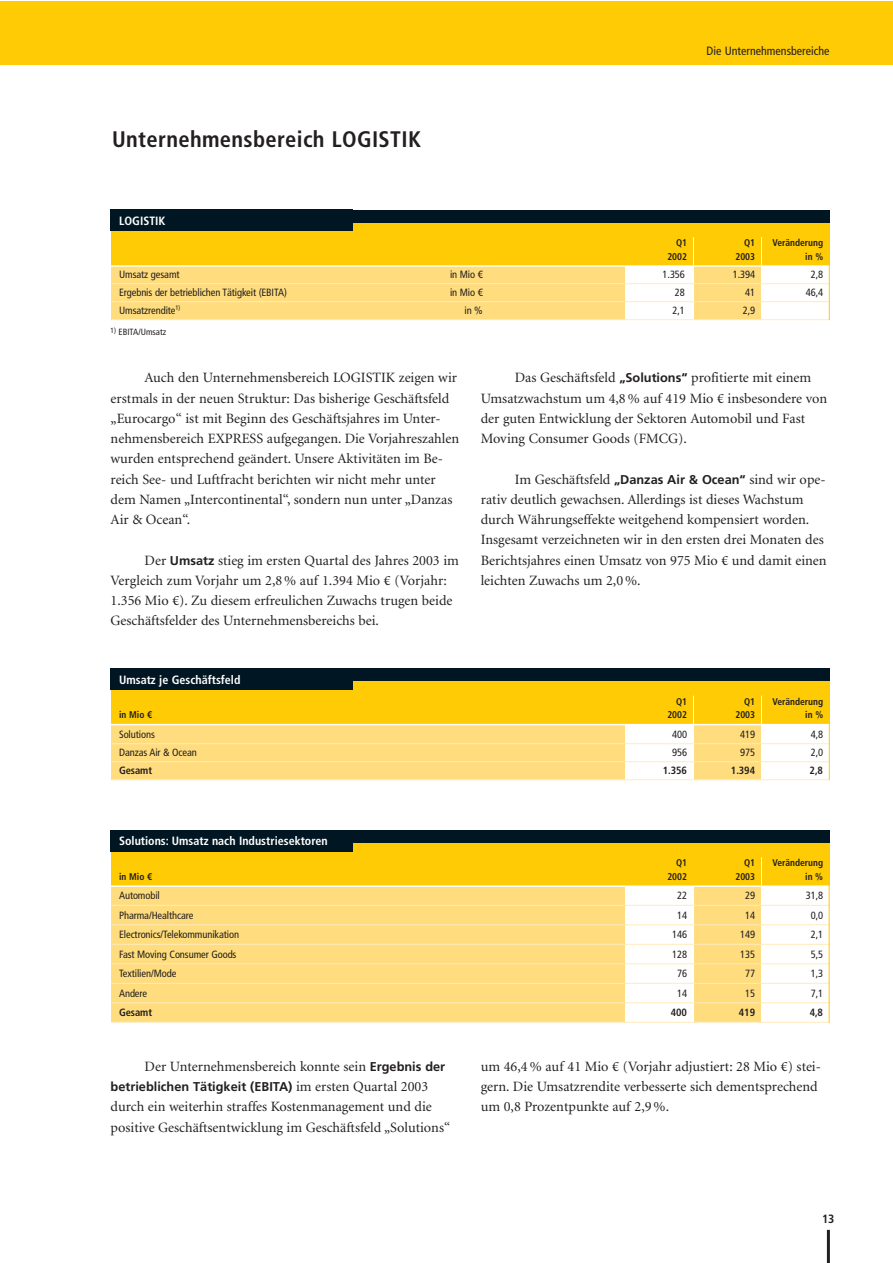
<style>
.page{position:relative;width:893px;height:1263px;background:#fff}
.page>*{position:absolute;margin:0;border:0;box-sizing:border-box;transform-origin:0 0}
.t1{font:700 condensed 22.5px "Frutiger LT";letter-spacing:.015em;color:#231f20}
.t2{font:14.25px/20.2px "Minion";color:#231f20}
.t3{font:700 12.75px "Frutiger LT";color:#231f20}
.t4{font:700 condensed 12px "Frutiger LT";color:#fff}
.t5{font:condensed 12px "Frutiger LT";color:#231f20}
.t6{font:700 condensed 12px "Frutiger LT";color:#231f20}
.t7{font:condensed 10.5px "Frutiger LT";letter-spacing:-.01em;color:#231f20}
.t8{font:700 condensed 10.5px "Frutiger LT";letter-spacing:-.01em;color:#231f20}
.t9{font:700 condensed 9.75px "Frutiger LT";color:#231f20}
.t10{font:condensed 9px "Frutiger LT";color:#231f20}
.s1{font-family:"Frutiger LT";font-weight:700;font-size:12.75px}
.s2{font-family:"Minion";font-weight:400;font-size:14.25px}
</style>
<div class="page">
<div style="left:0;top:2px;width:892px;height:63px;background:#ffcb04"></div>
<hr style="left:826px;top:1230px;width:3px;height:33px;background:#231f20">
<div style="left:111px;top:266px;width:718px;height:54px;background:#ffdd7e"></div>
<div style="left:111px;top:221px;width:718px;height:46px;background:#ffcb04"></div>
<svg style="left:761px;top:237px;width:1px;height:28px"></svg>
<svg style="left:693px;top:237px;width:1px;height:28px"></svg>
<div style="left:625px;top:266px;width:68px;height:58px;background:#fff"></div>
<div style="left:761px;top:266px;width:68px;height:58px;background:#fff"></div>
<div style="left:111px;top:210px;width:718px;height:13px;background:#001622"></div>
<div style="left:111px;top:210px;width:242px;height:21px;background:#001622"></div>
<hr style="left:111px;top:265px;width:718px;height:2px;background:#fff">
<hr style="left:111px;top:283px;width:718px;height:1px;background:#ffecbc">
<hr style="left:111px;top:301px;width:718px;height:1px;background:#ffecbc">
<hr style="left:111px;top:319px;width:718px;height:1px;background:#ffecbc">
<hr style="left:828px;top:265px;width:1px;height:55px;background:#ffcb04">
<div style="left:111px;top:725px;width:718px;height:55px;background:#ffdd7e"></div>
<div style="left:111px;top:680px;width:718px;height:45px;background:#ffcb04"></div>
<svg style="left:761px;top:696px;width:1px;height:28px"></svg>
<svg style="left:693px;top:696px;width:1px;height:28px"></svg>
<div style="left:625px;top:725px;width:68px;height:60px;background:#fff"></div>
<div style="left:761px;top:725px;width:68px;height:61px;background:#fff"></div>
<div style="left:111px;top:668px;width:718px;height:13px;background:#001622"></div>
<div style="left:111px;top:668px;width:242px;height:22px;background:#001622"></div>
<hr style="left:111px;top:724px;width:718px;height:1px;background:#fff">
<hr style="left:111px;top:743px;width:718px;height:1px;background:#ffecbc">
<hr style="left:111px;top:761px;width:718px;height:1px;background:#ffecbc">
<hr style="left:111px;top:779px;width:718px;height:1px;background:#ffecbc">
<hr style="left:828px;top:723px;width:1px;height:57px;background:#ffcb04">
<div style="left:111px;top:886px;width:718px;height:136px;background:#ffdd7e"></div>
<div style="left:111px;top:841px;width:718px;height:45px;background:#ffcb04"></div>
<hr style="left:761px;top:857px;width:1px;height:56px;background:#fff">
<div style="left:761px;top:888px;width:68px;height:141px;background:#fff"></div>
<div style="left:625px;top:888px;width:68px;height:141px;background:#fff"></div>
<div style="left:111px;top:830px;width:718px;height:13px;background:#001622"></div>
<div style="left:111px;top:830px;width:242px;height:21px;background:#001622"></div>
<hr style="left:111px;top:885px;width:718px;height:2px;background:#fff">
<hr style="left:111px;top:905px;width:718px;height:1px;background:#ffecbc">
<hr style="left:111px;top:924px;width:718px;height:1px;background:#ffecbc">
<hr style="left:111px;top:944px;width:718px;height:1px;background:#ffecbc">
<hr style="left:111px;top:963px;width:718px;height:1px;background:#ffecbc">
<hr style="left:111px;top:983px;width:718px;height:1px;background:#ffecbc">
<hr style="left:111px;top:1002px;width:718px;height:1px;background:#ffecbc">
<hr style="left:111px;top:1022px;width:718px;height:1px;background:#ffecbc">
<hr style="left:828px;top:885px;width:1px;height:138px;background:#ffcb04">
<h1 class="t1" style="left:112px;top:131px;width:310px">Unternehmensbereich LOGISTIK</h1>
<p class="t4" style="left:119px;top:216px;width:48px">LOGISTIK</p>
<p class="t5" style="left:706px;top:46px;width:124px">Die Unternehmensbereiche</p>
<p class="t9" style="left:676px;top:239px;width:13px">Q1</p>
<p class="t9" style="left:744px;top:239px;width:13px">Q1</p>
<p class="t9" style="left:772px;top:239px;width:52px">Veränderung</p>
<p class="t9" style="left:667px;top:253px;width:21px">2002</p>
<p class="t9" style="left:735px;top:253px;width:21px">2003</p>
<p class="t9" style="left:805px;top:253px;width:19px">in %</p>
<p class="t7" style="left:119px;top:270px;width:62px">Umsatz gesamt</p>
<p class="t7" style="left:450px;top:270px;width:34px">in Mio €</p>
<p class="t7" style="left:662px;top:270px;width:24px">1.356</p>
<p class="t7" style="left:732px;top:270px;width:24px">1.394</p>
<p class="t7" style="left:810px;top:270px;width:14px">2,8</p>
<p class="t7" style="left:119px;top:288px;width:169px">Ergebnis der betrieblichen Tätigkeit (EBITA)</p>
<p class="t7" style="left:450px;top:288px;width:34px">in Mio €</p>
<p class="t7" style="left:675px;top:288px;width:11px">28</p>
<p class="t7" style="left:745px;top:288px;width:11px">41</p>
<p class="t7" style="left:805px;top:288px;width:19px">46,4</p>
<p class="t7" style="left:119px;top:306px;width:63px">Umsatzrendite<sup>1)</sup></p>
<p class="t7" style="left:464px;top:306px;width:20px">in %</p>
<p class="t7" style="left:672px;top:306px;width:14px">2,1</p>
<p class="t7" style="left:742px;top:306px;width:14px">2,9</p>
<p class="t10" style="left:111px;top:328px;width:57px"><sup>1)</sup> EBITA/Umsatz</p>
<p class="t2" style="left:111px;top:369px;width:350px;text-indent:34px">Auch den Unternehmensbereich LOGISTIK zeigen wir erstmals in der neuen Struktur: Das bisherige Geschäftsfeld „Eurocargo“ ist mit Beginn des Geschäftsjahres im Unter&shy;nehmensbereich EXPRESS aufgegangen. Die Vorjahreszahlen wurden entsprechend geändert. Unsere Aktivitäten im Be&shy;reich See- und Luftfracht berichten wir nicht mehr unter dem Namen „Intercontinental“, sondern nun unter „Danzas Air &amp; Ocean“.</p>
<p class="t2" style="left:111px;top:551px;width:350px;text-indent:34px">Der <span class="s1">Umsatz</span> stieg im ersten Quartal des Jahres 2003 im Vergleich zum Vorjahr um 2,8 % auf 1.394 Mio € (Vorjahr:<br>1.356 Mio €). Zu diesem erfreulichen Zuwachs trugen beide Geschäftsfelder des Unternehmensbereichs bei.</p>
<p class="t4" style="left:119px;top:675px;width:123px">Umsatz je Geschäftsfeld</p>
<p class="t2" style="left:480px;top:369px;width:348px;text-indent:34px">Das Geschäftsfeld <span class="s1">„Solutions“</span> profitierte mit einem Umsatzwachstum um 4,8 % auf 419 Mio € insbesondere von der guten Entwicklung der Sektoren Automobil und Fast Moving Consumer Goods (FMCG).</p>
<p class="t2" style="left:480px;top:470px;width:347px;text-indent:34px">Im Geschäftsfeld <span class="s1">„Danzas Air &amp; Ocean“</span> sind wir ope&shy;rativ deutlich gewachsen. Allerdings ist dieses Wachstum durch Währungseffekte weitgehend kompensiert worden.<br>Insgesamt verzeichneten wir in den ersten drei Monaten des Berichtsjahres einen Umsatz von 975 Mio € und damit einen leichten Zuwachs um 2,0 %.</p>
<p class="t9" style="left:676px;top:698px;width:13px">Q1</p>
<p class="t9" style="left:744px;top:698px;width:13px">Q1</p>
<p class="t9" style="left:772px;top:698px;width:52px">Veränderung</p>
<p class="t9" style="left:119px;top:711px;width:34px">in Mio €</p>
<p class="t9" style="left:667px;top:711px;width:21px">2002</p>
<p class="t9" style="left:735px;top:711px;width:21px">2003</p>
<p class="t9" style="left:805px;top:711px;width:19px">in %</p>
<p class="t7" style="left:119px;top:730px;width:37px">Solutions</p>
<p class="t7" style="left:672px;top:730px;width:16px">400</p>
<p class="t7" style="left:740px;top:730px;width:16px">419</p>
<p class="t7" style="left:810px;top:730px;width:14px">4,8</p>
<p class="t7" style="left:119px;top:748px;width:79px">Danzas Air &amp; Ocean</p>
<p class="t7" style="left:672px;top:748px;width:16px">956</p>
<p class="t7" style="left:740px;top:748px;width:16px">975</p>
<p class="t7" style="left:810px;top:748px;width:14px">2,0</p>
<p class="t8" style="left:119px;top:766px;width:34px">Gesamt</p>
<p class="t8" style="left:663px;top:766px;width:26px">1.356</p>
<p class="t8" style="left:731px;top:766px;width:26px">1.394</p>
<p class="t8" style="left:809px;top:766px;width:15px">2,8</p>
<p class="t4" style="left:119px;top:837px;width:210px">Solutions: Umsatz nach Industriesektoren</p>
<p class="t9" style="left:676px;top:859px;width:13px">Q1</p>
<p class="t9" style="left:744px;top:859px;width:13px">Q1</p>
<p class="t9" style="left:772px;top:859px;width:52px">Veränderung</p>
<p class="t9" style="left:119px;top:873px;width:34px">in Mio €</p>
<p class="t9" style="left:667px;top:873px;width:21px">2002</p>
<p class="t9" style="left:735px;top:873px;width:21px">2003</p>
<p class="t9" style="left:805px;top:873px;width:19px">in %</p>
<p class="t7" style="left:119px;top:892px;width:42px">Automobil</p>
<p class="t7" style="left:677px;top:892px;width:11px">22</p>
<p class="t7" style="left:745px;top:892px;width:11px">29</p>
<p class="t7" style="left:805px;top:892px;width:19px">31,8</p>
<p class="t7" style="left:119px;top:911px;width:76px">Pharma/Healthcare</p>
<p class="t7" style="left:677px;top:911px;width:11px">14</p>
<p class="t7" style="left:745px;top:911px;width:11px">14</p>
<p class="t7" style="left:810px;top:911px;width:14px">0,0</p>
<p class="t7" style="left:119px;top:931px;width:122px">Electronics/Telekommunikation</p>
<p class="t7" style="left:672px;top:931px;width:16px">146</p>
<p class="t7" style="left:740px;top:931px;width:16px">149</p>
<p class="t7" style="left:810px;top:931px;width:14px">2,1</p>
<p class="t7" style="left:119px;top:950px;width:119px">Fast Moving Consumer Goods</p>
<p class="t7" style="left:672px;top:950px;width:16px">128</p>
<p class="t7" style="left:740px;top:950px;width:16px">135</p>
<p class="t7" style="left:810px;top:950px;width:14px">5,5</p>
<p class="t7" style="left:119px;top:970px;width:59px">Textilien/Mode</p>
<p class="t7" style="left:677px;top:970px;width:11px">76</p>
<p class="t7" style="left:745px;top:970px;width:11px">77</p>
<p class="t7" style="left:810px;top:970px;width:14px">1,3</p>
<p class="t7" style="left:119px;top:989px;width:30px">Andere</p>
<p class="t7" style="left:677px;top:989px;width:11px">14</p>
<p class="t7" style="left:745px;top:989px;width:11px">15</p>
<p class="t7" style="left:810px;top:989px;width:14px">7,1</p>
<p class="t8" style="left:119px;top:1009px;width:34px">Gesamt</p>
<p class="t8" style="left:671px;top:1009px;width:18px">400</p>
<p class="t8" style="left:739px;top:1009px;width:18px">419</p>
<p class="t8" style="left:809px;top:1009px;width:15px">4,8</p>
<p class="t2" style="left:145px;top:1057px;width:302px">Der Unternehmensbereich konnte sein <span class="s1">Ergebnis der</span></p>
<p class="t3" style="left:111px;top:1082px;width:319px">betrieblichen Tätigkeit (EBITA) <span class="s2">im ersten Quartal 2003</span></p>
<p class="t2" style="left:111px;top:1098px;width:341px">durch ein weiterhin straffes Kostenmanagement und die positive Geschäftsentwicklung im Geschäftsfeld „Solutions“</p>
<p class="t2" style="left:480px;top:1057px;width:342px">um 46,4 % auf 41 Mio € (Vorjahr adjustiert: 28 Mio €) stei&shy;gern. Die Umsatzrendite verbesserte sich dementsprechend um 0,8 Prozentpunkte auf 2,9 %.</p>
<p class="t6" style="left:822px;top:1215px;width:14px">13</p>
</div>
